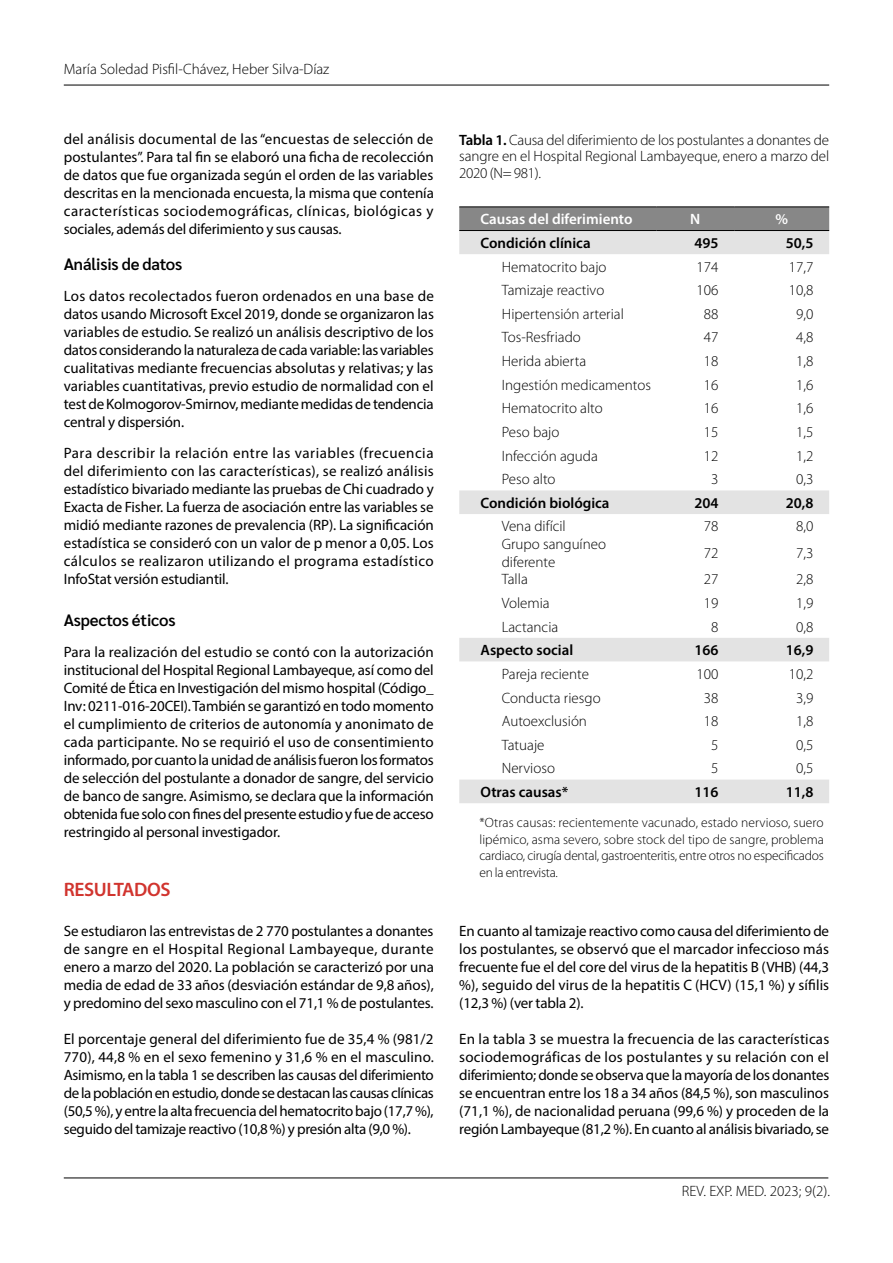
<style>
.page{position:relative;width:893px;height:1263px;background:#fff}
.page>*{position:absolute;margin:0;border:0;box-sizing:border-box;transform-origin:0 0}
.t1{font:600 19.5px "Myriad Pro";letter-spacing:-.02em;color:#d1342e}
.t2{font:600 16.5px "Sarabun";letter-spacing:-.01em;color:#000}
.t3{font:15px/18px "Myriad Pro";letter-spacing:-.01em;color:#000;text-align:justify}
.t4{font:300 15px/16.5px "Myriad Pro";color:#000;text-align:justify}
.t5{font:600 15px "Myriad Pro";color:#000}
.t6{font:600 15px "Myriad Pro";color:#fff}
.t7{font:300 13.5px/16.5px "Myriad Pro";letter-spacing:-.02em;color:#000;text-align:justify}
.s1{font-weight:600}
</style>
<div class="page">
<hr style="left:64px;top:85px;width:765px;height:1px;background:#000">
<hr style="left:64px;top:1177px;width:764px;height:1px;background:#000">
<div style="left:459px;top:207px;width:370px;height:23px;background:#878787"></div>
<svg style="left:459px;top:231px;width:370px;height:572px"></svg>
<hr style="left:459px;top:206px;width:197px;height:1px;background:#000">
<hr style="left:656px;top:206px;width:78px;height:1px;background:#000">
<hr style="left:734px;top:206px;width:95px;height:1px;background:#000">
<hr style="left:459px;top:230px;width:197px;height:1px;background:#000">
<hr style="left:656px;top:230px;width:78px;height:1px;background:#000">
<hr style="left:734px;top:230px;width:95px;height:1px;background:#000">
<p class="t4" style="left:64px;top:61px;width:267px">María Soledad Pisfil-Chávez, Heber Silva-Díaz</p>
<p class="t3" style="left:64px;top:130px;width:372px">del análisis documental de las “encuestas de selección de postulantes”. Para tal fin se elaboró una ficha de recolección de datos que fue organizada según el orden de las variables descritas en la mencionada encuesta, la misma que contenía características sociodemográficas, clínicas, biológicas y sociales, además del diferimiento y sus causas.</p>
<p class="t2" style="left:64px;top:255px;width:120px">Análisis de datos</p>
<p class="t3" style="left:64px;top:286px;width:372px">Los datos recolectados fueron ordenados en una base de datos usando Microsoft Excel 2019, donde se organizaron las variables de estudio. Se realizó un análisis descriptivo de los datos considerando la naturaleza de cada variable: las variables cualitativas mediante frecuencias absolutas y relativas; y las variables cuantitativas, previo estudio de normalidad con el test de Kolmogorov-Smirnov, mediante medidas de tendencia central y dispersión.</p>
<p class="t3" style="left:64px;top:443px;width:372px">Para describir la relación entre las variables (frecuencia del diferimiento con las características), se realizó análisis estadístico bivariado mediante las pruebas de Chi cuadrado y Exacta de Fisher. La fuerza de asociación entre las variables se midió mediante razones de prevalencia (RP). La significación estadística se consideró con un valor de p menor a 0,05. Los cálculos se realizaron utilizando el programa estadístico InfoStat versión estudiantil.</p>
<p class="t2" style="left:64px;top:611px;width:113px">Aspectos éticos</p>
<p class="t3" style="left:64px;top:643px;width:372px">Para la realización del estudio se contó con la autorización institucional del Hospital Regional Lambayeque, así como del Comité de Ética en Investigación del mismo hospital (Código_ Inv: 0211-016-20CEI). También se garantizó en todo momento el cumplimiento de criterios de autonomía y anonimato de cada participante. No se requirió el uso de consentimiento informado, por cuanto la unidad de análisis fueron los formatos de selección del postulante a donador de sangre, del servicio de banco de sangre. Asimismo, se declara que la información obtenida fue solo con fines del presente estudio y fue de acceso restringido al personal investigador.</p>
<h1 class="t1" style="left:64px;top:877px;width:108px">RESULTADOS</h1>
<p class="t3" style="left:64px;top:922px;width:372px">Se estudiaron las entrevistas de 2 770 postulantes a donantes de sangre en el Hospital Regional Lambayeque, durante enero a marzo del 2020. La población se caracterizó por una media de edad de 33 años (desviación estándar de 9,8 años), y predomino del sexo masculino con el 71,1 % de postulantes.</p>
<p class="t3" style="left:64px;top:1030px;width:372px">El porcentaje general del diferimiento fue de 35,4 % (981/2<br>770), 44,8 % en el sexo femenino y 31,6 % en el masculino.<br>Asimismo, en la tabla 1 se describen las causas del diferimiento de la población en estudio, donde se destacan las causas clínicas (50,5 %), y entre la alta frecuencia del hematocrito bajo (17,7 %), seguido del tamizaje reactivo (10,8 %) y presión alta (9,0 %).</p>
<p class="t4" style="left:459px;top:132px;width:371px"><span class="s1">Tabla 1.</span> Causa del diferimiento de los postulantes a donantes de sangre en el Hospital Regional Lambayeque, enero a marzo del 2020 (N= 981).</p>
<p class="t6" style="left:481px;top:210px;width:154px">Causas del diferimiento</p>
<p class="t6" style="left:690px;top:210px;width:12px">N</p>
<p class="t6" style="left:775px;top:210px;width:14px">%</p>
<p class="t5" style="left:481px;top:234px;width:112px">Condición clínica</p>
<p class="t5" style="left:694px;top:234px;width:26px">495</p>
<p class="t5" style="left:786px;top:234px;width:29px">50,5</p>
<p class="t4" style="left:502px;top:259px;width:106px">Hematocrito bajo</p>
<p class="t4" style="left:697px;top:259px;width:23px">174</p>
<p class="t4" style="left:789px;top:259px;width:26px">17,7</p>
<p class="t4" style="left:502px;top:282px;width:104px">Tamizaje reactivo</p>
<p class="t4" style="left:697px;top:282px;width:23px">106</p>
<p class="t4" style="left:789px;top:282px;width:26px">10,8</p>
<p class="t4" style="left:502px;top:306px;width:124px">Hipertensión arterial</p>
<p class="t4" style="left:704px;top:306px;width:16px">88</p>
<p class="t4" style="left:796px;top:306px;width:19px">9,0</p>
<p class="t4" style="left:502px;top:329px;width:81px">Tos-Resfriado</p>
<p class="t4" style="left:704px;top:329px;width:16px">47</p>
<p class="t4" style="left:796px;top:329px;width:19px">4,8</p>
<p class="t4" style="left:502px;top:353px;width:86px">Herida abierta</p>
<p class="t4" style="left:704px;top:353px;width:16px">18</p>
<p class="t4" style="left:796px;top:353px;width:19px">1,8</p>
<p class="t4" style="left:502px;top:377px;width:151px">Ingestión medicamentos</p>
<p class="t4" style="left:704px;top:377px;width:16px">16</p>
<p class="t4" style="left:796px;top:377px;width:19px">1,6</p>
<p class="t4" style="left:502px;top:400px;width:103px">Hematocrito alto</p>
<p class="t4" style="left:704px;top:400px;width:16px">16</p>
<p class="t4" style="left:796px;top:400px;width:19px">1,6</p>
<p class="t4" style="left:502px;top:424px;width:59px">Peso bajo</p>
<p class="t4" style="left:704px;top:424px;width:16px">15</p>
<p class="t4" style="left:796px;top:424px;width:19px">1,5</p>
<p class="t4" style="left:502px;top:448px;width:98px">Infección aguda</p>
<p class="t4" style="left:704px;top:448px;width:16px">12</p>
<p class="t4" style="left:796px;top:448px;width:19px">1,2</p>
<p class="t4" style="left:502px;top:471px;width:55px">Peso alto</p>
<p class="t4" style="left:711px;top:471px;width:9px">3</p>
<p class="t4" style="left:796px;top:471px;width:19px">0,3</p>
<p class="t5" style="left:481px;top:493px;width:131px">Condición biológica</p>
<p class="t5" style="left:694px;top:493px;width:26px">204</p>
<p class="t5" style="left:786px;top:493px;width:29px">20,8</p>
<p class="t4" style="left:502px;top:518px;width:66px">Vena difícil</p>
<p class="t4" style="left:704px;top:518px;width:16px">78</p>
<p class="t4" style="left:796px;top:518px;width:19px">8,0</p>
<p class="t4" style="left:502px;top:535px;width:106px;line-height:18px">Grupo sanguíneo diferente</p>
<p class="t4" style="left:704px;top:545px;width:16px">72</p>
<p class="t4" style="left:796px;top:545px;width:19px">7,3</p>
<p class="t4" style="left:502px;top:571px;width:28px">Talla</p>
<p class="t4" style="left:704px;top:571px;width:16px">27</p>
<p class="t4" style="left:796px;top:571px;width:19px">2,8</p>
<p class="t4" style="left:502px;top:595px;width:49px">Volemia</p>
<p class="t4" style="left:704px;top:595px;width:16px">19</p>
<p class="t4" style="left:796px;top:595px;width:19px">1,9</p>
<p class="t4" style="left:502px;top:619px;width:58px">Lactancia</p>
<p class="t4" style="left:711px;top:619px;width:9px">8</p>
<p class="t4" style="left:796px;top:619px;width:19px">0,8</p>
<p class="t5" style="left:481px;top:641px;width:94px">Aspecto social</p>
<p class="t5" style="left:694px;top:641px;width:26px">166</p>
<p class="t5" style="left:786px;top:641px;width:29px">16,9</p>
<p class="t4" style="left:502px;top:666px;width:89px">Pareja reciente</p>
<p class="t4" style="left:697px;top:666px;width:23px">100</p>
<p class="t4" style="left:789px;top:666px;width:26px">10,2</p>
<p class="t4" style="left:502px;top:689px;width:100px">Conducta riesgo</p>
<p class="t4" style="left:704px;top:689px;width:16px">38</p>
<p class="t4" style="left:796px;top:689px;width:19px">3,9</p>
<p class="t4" style="left:502px;top:713px;width:87px">Autoexclusión</p>
<p class="t4" style="left:704px;top:713px;width:16px">18</p>
<p class="t4" style="left:796px;top:713px;width:19px">1,8</p>
<p class="t4" style="left:502px;top:737px;width:44px">Tatuaje</p>
<p class="t4" style="left:711px;top:737px;width:9px">5</p>
<p class="t4" style="left:796px;top:737px;width:19px">0,5</p>
<p class="t4" style="left:502px;top:760px;width:55px">Nervioso</p>
<p class="t4" style="left:711px;top:760px;width:9px">5</p>
<p class="t4" style="left:796px;top:760px;width:19px">0,5</p>
<p class="t5" style="left:481px;top:782px;width:89px">Otras causas*</p>
<p class="t5" style="left:694px;top:782px;width:26px">116</p>
<p class="t5" style="left:786px;top:782px;width:29px">11,8</p>
<p class="t7" style="left:479px;top:815px;width:346px">*Otras causas: recientemente vacunado, estado nervioso, suero lipémico, asma severo, sobre stock del tipo de sangre, problema cardiaco, cirugía dental, gastroenteritis, entre otros no especificados en la entrevista.</p>
<p class="t3" style="left:459px;top:922px;width:371px">En cuanto al tamizaje reactivo como causa del diferimiento de los postulantes, se observó que el marcador infeccioso más frecuente fue el del core del virus de la hepatitis B (VHB) (44,3 %), seguido del virus de la hepatitis C (HCV) (15,1 %) y sífilis (12,3 %) (ver tabla 2).</p>
<p class="t3" style="left:459px;top:1030px;width:372px">En la tabla 3 se muestra la frecuencia de las características sociodemográficas de los postulantes y su relación con el diferimiento; donde se observa que la mayoría de los donantes se encuentran entre los 18 a 34 años (84,5 %), son masculinos (71,1 %), de nacionalidad peruana (99,6 %) y proceden de la región Lambayeque (81,2 %). En cuanto al análisis bivariado, se</p>
<p class="t4" style="left:682px;top:1182px;width:150px">REV. EXP. MED. 2023; 9(2).</p>
</div>
